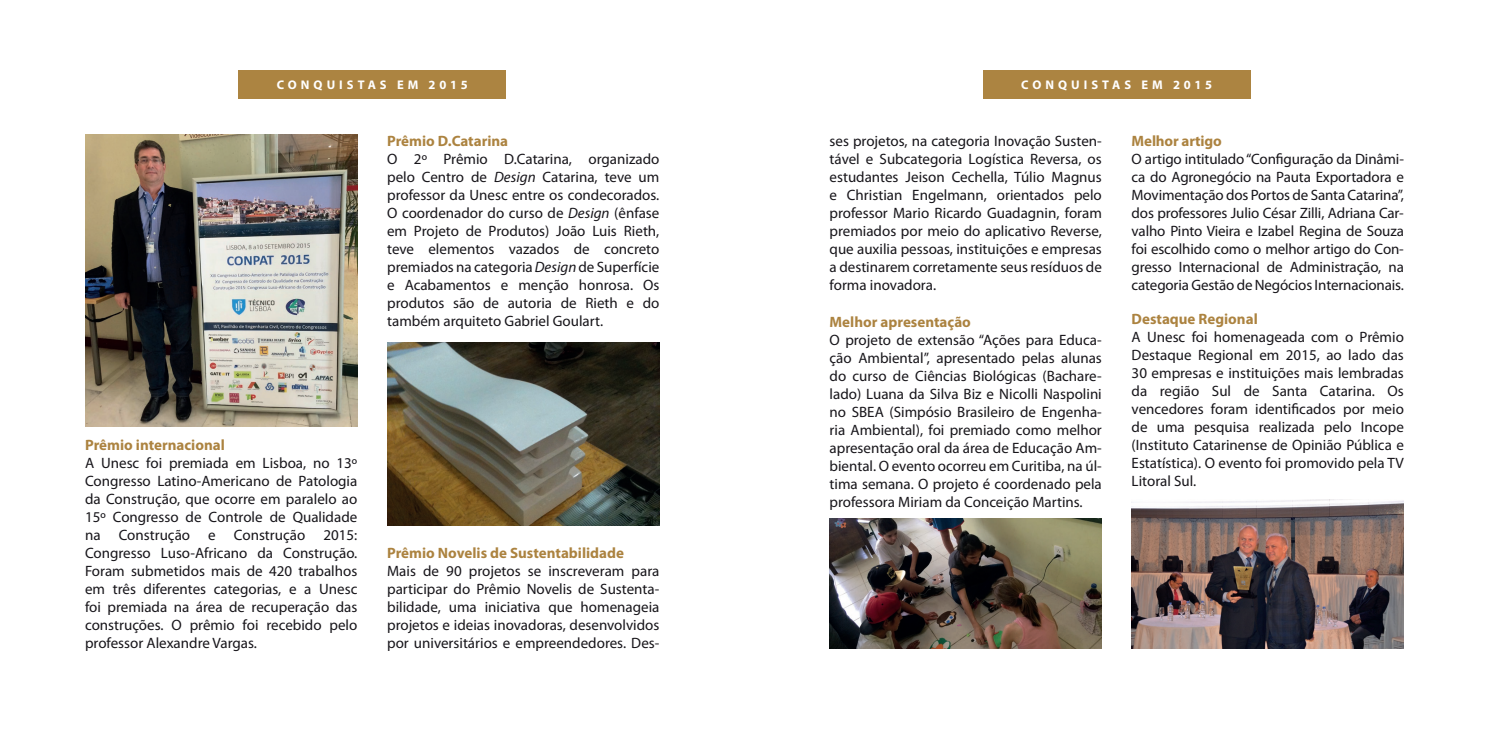
<style>
.page{position:relative;width:1489px;height:745px;background:#fff}
.page>*{position:absolute;margin:0;border:0;box-sizing:border-box;transform-origin:0 0}
.t1{font:15px/18px "Myriad Pro";color:#17151a;text-align:justify}
.t2{font:700 15px "Myriad Pro";color:#ac8340}
.t3{font:700 12.6px "Myriad Pro";letter-spacing:.32em;color:#fff}
.s1{font-style:italic}
</style>
<div class="page">
<div style="left:239px;top:70px;width:267px;height:29px;background:#ac8441"></div>
<div style="left:983px;top:70px;width:267px;height:29px;background:#ac8441"></div>
<img style="left:85px;top:134px;width:272px;height:292px">
<img style="left:387px;top:342px;width:272px;height:183px">
<img style="left:829px;top:518px;width:272px;height:130px">
<img style="left:1131px;top:499px;width:272px;height:149px">
<p class="t3" style="left:277px;top:77px;width:192px">CONQUISTAS EM 2015</p>
<p class="t3" style="left:1021px;top:77px;width:192px">CONQUISTAS EM 2015</p>
<p class="t2" style="left:387px;top:131px;width:123px">Prêmio D.Catarina</p>
<p class="t1" style="left:387px;top:149px;width:274px">O 2º Prêmio D.Catarina, organizado pelo Centro de <span class="s1">Design</span> Catarina, teve um professor da Unesc entre os condecorados.<br>O coordenador do curso de <span class="s1">Design</span> (ênfase em Projeto de Produtos) João Luis Rieth, teve elementos vazados de concreto premiados na categoria <span class="s1">Design</span> de Superfície e Acabamentos e menção honrosa. Os produtos são de autoria de Rieth e do também arquiteto Gabriel Goulart.</p>
<p class="t2" style="left:85px;top:435px;width:141px">Prêmio internacional</p>
<p class="t1" style="left:85px;top:453px;width:274px">A Unesc foi premiada em Lisboa, no 13º Congresso Latino-Americano de Patologia da Construção, que ocorre em paralelo ao 15º Congresso de Controle de Qualidade na Construção e Construção 2015:<br>Congresso Luso-Africano da Construção.<br>Foram submetidos mais de 420 trabalhos em três diferentes categorias, e a Unesc foi premiada na área de recuperação das construções. O prêmio foi recebido pelo professor Alexandre Vargas.</p>
<p class="t2" style="left:387px;top:543px;width:238px">Prêmio Novelis de Sustentabilidade</p>
<p class="t1" style="left:387px;top:561px;width:274px">Mais de 90 projetos se inscreveram para participar do Prêmio Novelis de Sustenta&shy;bilidade, uma iniciativa que homenageia projetos e ideias inovadoras, desenvolvidos por universitários e empreendedores. Des-</p>
<p class="t1" style="left:829px;top:131px;width:274px">ses projetos, na categoria Inovação Susten&shy;tável e Subcategoria Logística Reversa, os estudantes Jeison Cechella, Túlio Magnus e Christian Engelmann, orientados pelo professor Mario Ricardo Guadagnin, foram premiados por meio do aplicativo Reverse, que auxilia pessoas, instituições e empresas a destinarem corretamente seus resíduos de forma inovadora.</p>
<p class="t2" style="left:1131px;top:131px;width:92px">Melhor artigo</p>
<p class="t1" style="left:1131px;top:149px;width:274px">O artigo intitulado “Configuração da Dinâmi&shy;ca do Agronegócio na Pauta Exportadora e Movimentação dos Portos de Santa Catarina”, dos professores Julio César Zilli, Adriana Car&shy;valho Pinto Vieira e Izabel Regina de Souza foi escolhido como o melhor artigo do Con&shy;gresso Internacional de Administração, na categoria Gestão de Negócios Internacionais.</p>
<p class="t2" style="left:1131px;top:308px;width:128px">Destaque Regional</p>
<p class="t1" style="left:1131px;top:327px;width:274px">A Unesc foi homenageada com o Prêmio Destaque Regional em 2015, ao lado das 30 empresas e instituições mais lembradas da região Sul de Santa Catarina. Os vencedores foram identificados por meio de uma pesquisa realizada pelo Incope (Instituto Catarinense de Opinião Pública e Estatística). O evento foi promovido pela TV Litoral Sul.</p>
<p class="t2" style="left:829px;top:311px;width:143px">Melhor apresentação</p>
<p class="t1" style="left:829px;top:330px;width:274px">O projeto de extensão “Ações para Educa&shy;ção Ambiental”, apresentado pelas alunas do curso de Ciências Biológicas (Bachare&shy;lado) Luana da Silva Biz e Nicolli Naspolini no SBEA (Simpósio Brasileiro de Engenha&shy;ria Ambiental), foi premiado como melhor apresentação oral da área de Educação Am&shy;biental. O evento ocorreu em Curitiba, na úl&shy;tima semana. O projeto é coordenado pela professora Miriam da Conceição Martins.</p>
</div>
